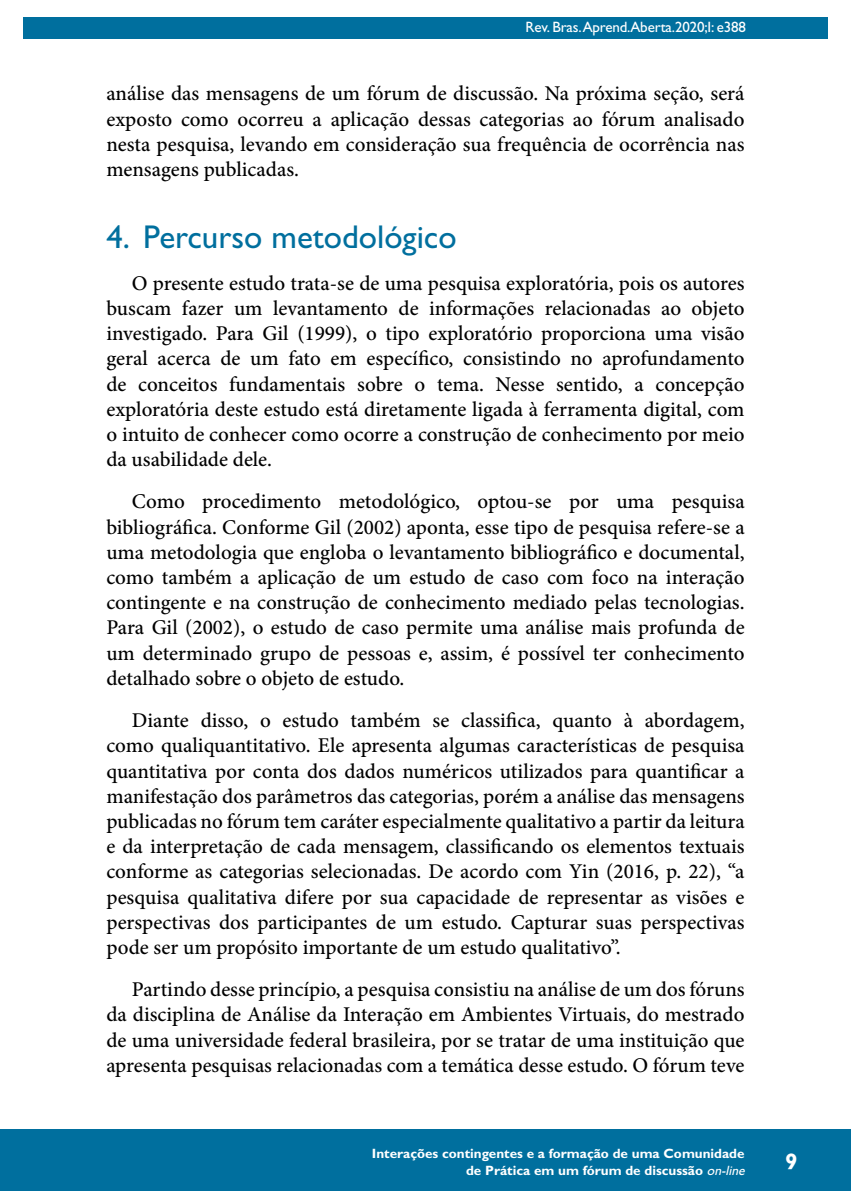
<style>
.page{position:relative;width:851px;height:1191px;background:#fff}
.page>*{position:absolute;margin:0;border:0;box-sizing:border-box;transform-origin:0 0}
.t1{font:33px "Gill Sans Std";color:#006f9e}
.t2{font:700 22.5px "Gill Sans Std";color:#fff}
.t3{font:500 21px/25.2px "Minion Pro";color:#000;text-align:justify}
.t4{font:15px "Gill Sans Std";letter-spacing:-.01em;color:#fff}
.t5{font:700 13.5px/16.2px "Gill Sans Std";color:#fff;text-align:right}
.s1{font-weight:400;font-style:italic}
</style>
<div class="page">
<hr style="left:104px;top:0;width:1px;height:467px;background:#006f9e">
<div style="left:23px;top:17px;width:804px;height:21px;background:#006f9e"></div>
<div style="left:0;top:1129px;width:850px;height:62px;background:#006f9e"></div>
<p class="t4" style="left:525px;top:18px;width:222px">Rev. Bras.Aprend.Aberta.2020;I: e388</p>
<p class="t3" style="left:106px;top:81px;width:639px">análise das mensagens de um fórum de discussão. Na próxima seção, será exposto como ocorreu a aplicação dessas categorias ao fórum analisado nesta pesquisa, levando em consideração sua frequência de ocorrência nas mensagens publicadas.</p>
<h1 class="t1" style="left:106px;top:217px;width:352px">4. Percurso metodológico</h1>
<p class="t3" style="left:106px;top:270px;width:639px;text-indent:26px">O presente estudo trata-se de uma pesquisa exploratória, pois os autores buscam fazer um levantamento de informações relacionadas ao objeto investigado. Para Gil (1999), o tipo exploratório proporciona uma visão geral acerca de um fato em específico, consistindo no aprofundamento de conceitos fundamentais sobre o tema. Nesse sentido, a concepção exploratória deste estudo está diretamente ligada à ferramenta digital, com o intuito de conhecer como ocorre a construção de conhecimento por meio da usabilidade dele.</p>
<p class="t3" style="left:106px;top:489px;width:639px;text-indent:26px">Como procedimento metodológico, optou-se por uma pesquisa bibliográfica. Conforme Gil (2002) aponta, esse tipo de pesquisa refere-se a uma metodologia que engloba o levantamento bibliográfico e documental, como também a aplicação de um estudo de caso com foco na interação contingente e na construção de conhecimento mediado pelas tecnologias.<br>Para Gil (2002), o estudo de caso permite uma análise mais profunda de um determinado grupo de pessoas e, assim, é possível ter conhecimento detalhado sobre o objeto de estudo.</p>
<p class="t3" style="left:106px;top:708px;width:639px;text-indent:26px">Diante disso, o estudo também se classifica, quanto à abordagem, como qualiquantitativo. Ele apresenta algumas características de pesquisa quantitativa por conta dos dados numéricos utilizados para quantificar a manifestação dos parâmetros das categorias, porém a análise das mensagens publicadas no fórum tem caráter especialmente qualitativo a partir da leitura e da interpretação de cada mensagem, classificando os elementos textuais conforme as categorias selecionadas. De acordo com Yin (2016, p. 22), “a pesquisa qualitativa difere por sua capacidade de representar as visões e perspectivas dos participantes de um estudo. Capturar suas perspectivas pode ser um propósito importante de um estudo qualitativo”.</p>
<p class="t3" style="left:106px;top:977px;width:639px;text-indent:26px">Partindo desse princípio, a pesquisa consistiu na análise de um dos fóruns da disciplina de Análise da Interação em Ambientes Virtuais, do mestrado de uma universidade federal brasileira, por se tratar de uma instituição que apresenta pesquisas relacionadas com a temática desse estudo. O fórum teve</p>
<p class="t5" style="left:372px;top:1145px;width:377px">Interações contingentes e a formação de uma Comunidade de Prática em um fórum de discussão <span class="s1">on-line</span></p>
<p class="t2" style="left:785px;top:1148px;width:14px">9</p>
</div>
